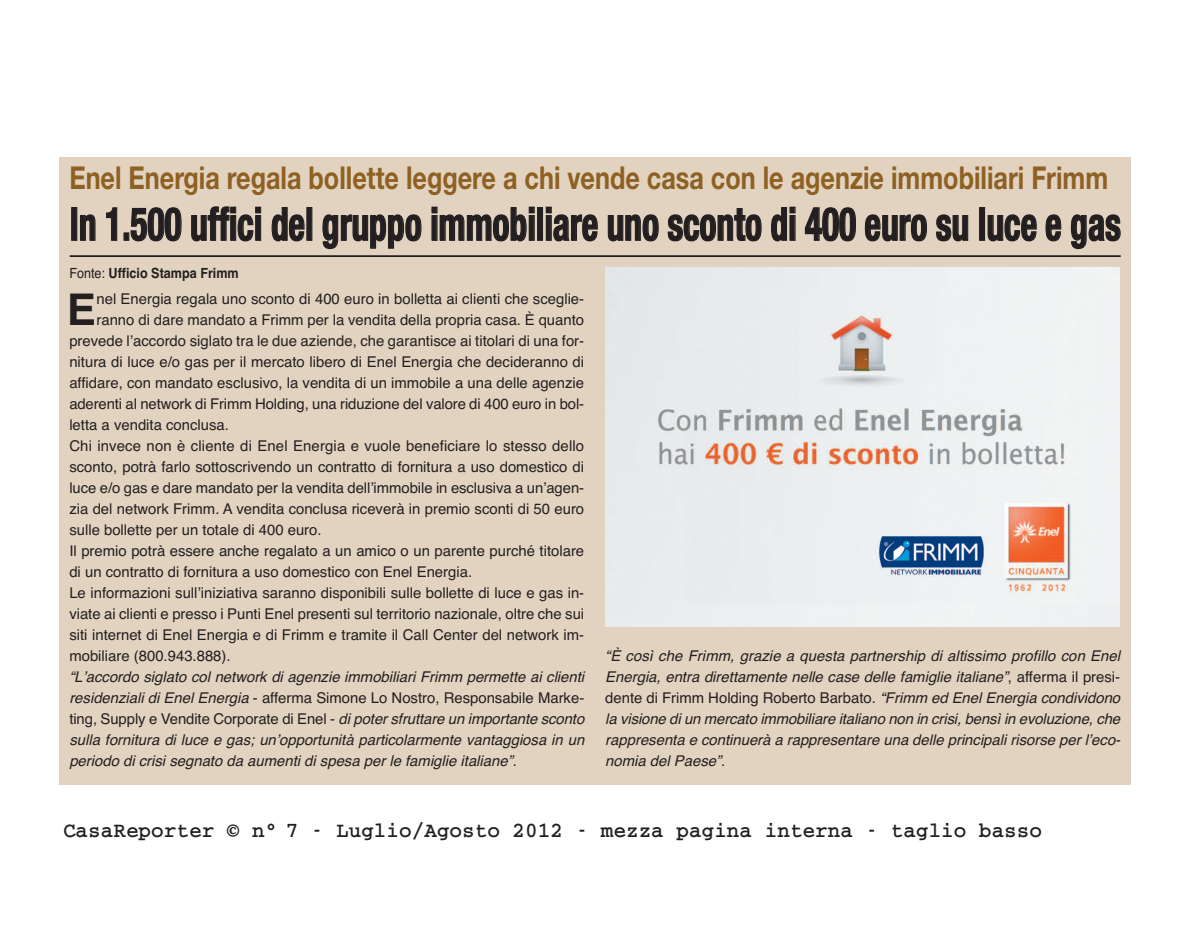
<style>
.page{position:relative;width:1191px;height:943px;background:#fff}
.page>*{position:absolute;margin:0;border:0;box-sizing:border-box;transform-origin:0 0}
.t1{font:700 condensed 45.5px "Helvetica Neue";color:#231f20;scale:.78 1}
.t2{font:700 43.57px "Helvetica";color:#231f20}
.t3{font:700 31.5px "Helvetica Neue";color:#8e6123;scale:.8 1}
.t4{font:700 21px "Courier";color:#231f20}
.t5{font:14.88px "Helvetica";color:#231f20}
.t6{font:italic 14.88px/21px "Helvetica";color:#231f20}
.t7{font:700 14px "Helvetica";color:#231f20;scale:.9 1}
.s1{font-weight:400}
.s2{font-style:normal}
</style>
<div class="page">
<div style="left:59px;top:157px;width:1071px;height:627px;background:#e2d3c0"></div>
<img style="left:605px;top:268px;width:514px;height:358px">
<hr style="left:70px;top:255px;width:1050px;height:2px;background:#231f20">
<h3 class="t3" style="left:69px;top:159px;width:1300px">Enel Energia regala bollette leggere a chi vende casa con le agenzie immobiliari Frimm</h3>
<h1 class="t1" style="left:70px;top:196px;width:1349px">In 1.500 uffici del gruppo immobiliare uno sconto di 400 euro su luce e gas</h1>
<p class="t7" style="left:69px;top:264px;width:190px"><span class="s1">Fonte:</span> Ufficio Stampa Frimm</p>
<h2 class="t2" style="left:67px;top:284px;width:31px">E</h2>
<p class="t5" style="left:96px;top:290px;width:489px">nel Energia regala uno sconto di 400 euro in bolletta ai clienti che sceglie-</p>
<p class="t5" style="left:96px;top:311px;width:489px">ranno di dare mandato a Frimm per la vendita della propria casa. È quanto</p>
<p class="t5" style="left:69px;top:332px;width:516px">prevede lʼaccordo siglato tra le due aziende, che garantisce ai titolari di una for-</p>
<p class="t5" style="left:69px;top:353px;width:516px">nitura di luce e/o gas per il mercato libero di Enel Energia che decideranno di</p>
<p class="t5" style="left:69px;top:374px;width:516px">affidare, con mandato esclusivo, la vendita di un immobile a una delle agenzie</p>
<p class="t5" style="left:69px;top:395px;width:516px">aderenti al network di Frimm Holding, una riduzione del valore di 400 euro in bol-</p>
<p class="t5" style="left:69px;top:416px;width:161px">letta a vendita conclusa.</p>
<p class="t5" style="left:69px;top:437px;width:516px">Chi invece non è cliente di Enel Energia e vuole beneficiare lo stesso dello</p>
<p class="t5" style="left:69px;top:458px;width:516px">sconto, potrà farlo sottoscrivendo un contratto di fornitura a uso domestico di</p>
<p class="t5" style="left:69px;top:479px;width:516px">luce e/o gas e dare mandato per la vendita dellʼimmobile in esclusiva a unʼagen-</p>
<p class="t5" style="left:69px;top:500px;width:516px">zia del network Frimm. A vendita conclusa riceverà in premio sconti di 50 euro</p>
<p class="t5" style="left:69px;top:521px;width:254px">sulle bollette per un totale di 400 euro.</p>
<p class="t5" style="left:69px;top:542px;width:516px">Il premio potrà essere anche regalato a un amico o un parente purché titolare</p>
<p class="t5" style="left:69px;top:563px;width:404px">di un contratto di fornitura a uso domestico con Enel Energia.</p>
<p class="t5" style="left:69px;top:584px;width:516px">Le informazioni sullʼiniziativa saranno disponibili sulle bollette di luce e gas in-</p>
<p class="t5" style="left:69px;top:605px;width:516px">viate ai clienti e presso i Punti Enel presenti sul territorio nazionale, oltre che sui</p>
<p class="t5" style="left:69px;top:626px;width:516px">siti internet di Enel Energia e di Frimm e tramite il Call Center del network im-</p>
<p class="t5" style="left:69px;top:647px;width:163px">mobiliare (800.943.888).</p>
<p class="t6" style="left:69px;top:666px;width:521px">“Lʼaccordo siglato col network di agenzie immobiliari Frimm permette ai clienti residenzialidiEnelEnergia<span class="s2">- afferma Simone Lo Nostro, Responsabile Marke&shy;ting, Supply e Vendite Corporate di Enel -</span> dipotersfruttareunimportantesconto sulla fornitura di luce e gas; unʼopportunità particolarmente vantaggiosa in un periodo di crisi segnato da aumenti di spesa per le famiglie italiane”<span class="s2">.</span></p>
<p class="t6" style="left:605px;top:645px;width:521px">“È così che Frimm, grazie a questa partnership di altissimo profillo con Enel Energia, entra direttamente nelle case delle famiglie italiane”<span class="s2">, a f f e r m a i l p r e s i - dente di Frimm Holding Roberto Barbato.</span> “FrimmedEnelEnergiacondividono la visione di un mercato immobiliare italiano non in crisi, bensì in evoluzione, che rappresenta e continuerà a rappresentare una delle principali risorse per lʼeco&shy;nomia del Paese”<span class="s2">.</span></p>
<h3 class="t4" style="left:63px;top:823px;width:980px">CasaReporter © n° 7 - Luglio/Agosto 2012 - mezza pagina interna - taglio basso</h3>
</div>
